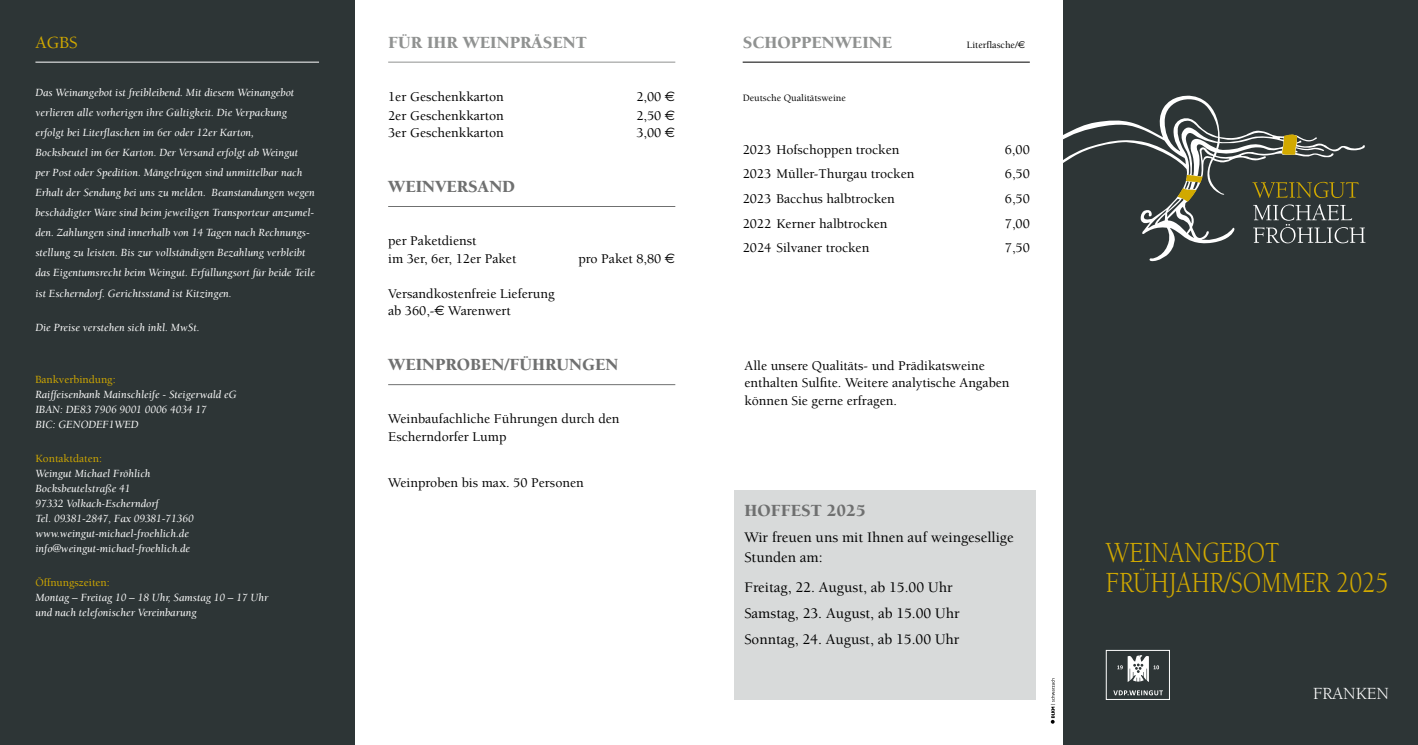
<style>
.page{position:relative;width:1418px;height:745px;background:#fff}
.page>*{position:absolute;margin:0;border:0;box-sizing:border-box;transform-origin:0 0}
.t1{font:30px/30px "Berkeley Std";color:#d1a900;scale:.83 1}
.t2{font:900 17.5px "Berkeley Std";color:#6f7070}
.t3{font:900 17.5px "Berkeley Std";color:#909291}
.t4{font:17.5px "Berkeley Std";color:#fff}
.t5{font:500 17.5px "Berkeley Std";color:#d1a900}
.t6{font:500 15px/25.9px "Berkeley Std";color:#000}
.t7{font:500 13.75px/17.5px "Berkeley Std";color:#000}
.t8{font:italic 11.25px/20px "Berkeley Std";color:#fff}
.t9{font:500 11.25px "Berkeley Std";color:#d1a900}
.t10{font:500 10px "Berkeley Std";color:#000}
.s1{font-family:"Euro Sans";font-weight:400}
</style>
<div class="page">
<div style="left:1063px;top:0;width:354px;height:744px;background:#2d3536"></div>
<div style="left:733px;top:490px;width:302px;height:209px;background:#d8dada"></div>
<div style="left:0;top:0;width:354px;height:744px;background:#2d3536"></div>
<hr style="left:35px;top:62px;width:284px;height:1px;background:#fff">
<hr style="left:388px;top:62px;width:287px;height:1px;background:#909291">
<hr style="left:388px;top:206px;width:287px;height:1px;background:#6f7070">
<hr style="left:388px;top:384px;width:287px;height:1px;background:#6f7070">
<hr style="left:742px;top:62px;width:287px;height:1px;background:#000">
<svg style="left:1050px;top:678px;width:5px;height:45px"></svg>
<svg style="left:1063px;top:95px;width:302px;height:167px"></svg>
<svg style="left:1281px;top:134px;width:15px;height:21px"></svg>
<svg style="left:1185px;top:175px;width:17px;height:7px"></svg>
<svg style="left:1177px;top:188px;width:19px;height:14px"></svg>
<svg style="left:1113px;top:690px;width:49px;height:5px"></svg>
<svg style="left:1117px;top:655px;width:42px;height:26px"></svg>
<div style="left:1105px;top:649px;width:64px;height:50px;border:1px solid #fff"></div>
<h2 class="t5" style="left:35px;top:33px;width:43px">AGBS</h2>
<p class="t8" style="left:35px;top:83px;width:281px">Das Weinangebot ist freibleibend. Mit diesem Weinangebot verlieren alle vorherigen ihre Gültigkeit. Die Verpackung erfolgt bei Literflaschen im 6er oder 12er Karton,<br>Bocksbeutel im 6er Karton. Der Versand erfolgt ab Weingut per Post oder Spedition. Mängelrügen sind unmittelbar nach Erhalt der Sendung bei uns zu melden. Beanstandungen wegen beschädigter Ware sind beim jeweiligen Transporteur anzumel&shy;den. Zahlungen sind innerhalb von 14 Tagen nach Rechnungs&shy;stellung zu leisten. Bis zur vollständigen Bezahlung verbleibt das Eigentumsrecht beim Weingut. Erfüllungsort für beide Teile ist Escherndorf. Gerichtsstand ist Kitzingen.</p>
<p class="t8" style="left:35px;top:317px;width:166px">Die Preise verstehen sich inkl. MwSt.</p>
<p class="t9" style="left:35px;top:373px;width:82px">Bankverbindung:</p>
<p class="t8" style="left:35px;top:386px;width:203px;line-height:15px">Raiffeisenbank Mainschleife - Steigerwald eG<br>IBAN: DE83 7906 9001 0006 4034 17<br>BIC: GENODEF1WED</p>
<p class="t9" style="left:35px;top:452px;width:68px">Kontaktdaten:</p>
<p class="t8" style="left:35px;top:466px;width:160px;line-height:15px">Weingut Michael Fröhlich<br>Bocksbeutelstraße 41<br>97332 Volkach-Escherndorf<br>Tel. 09381-2847, Fax 09381-71360 www.weingut-michael-froehlich.de info@weingut-michael-froehlich.de</p>
<p class="t9" style="left:35px;top:576px;width:76px">Öffnungszeiten:</p>
<p class="t8" style="left:35px;top:590px;width:234px;line-height:15px">Montag – Freitag 10 – 18 Uhr, Samstag 10 – 17 Uhr und nach telefonischer Vereinbarung</p>
<h2 class="t3" style="left:388px;top:33px;width:200px">FÜR IHR WEINPRÄSENT</h2>
<p class="t7" style="left:388px;top:88px;width:117px">1er Geschenkkarton</p>
<p class="t7" style="left:636px;top:88px;width:40px">2,00 <span class="s1">€</span></p>
<p class="t7" style="left:388px;top:107px;width:117px">2er Geschenkkarton</p>
<p class="t7" style="left:636px;top:107px;width:40px">2,50 <span class="s1">€</span></p>
<p class="t7" style="left:388px;top:124px;width:117px">3er Geschenkkarton</p>
<p class="t7" style="left:636px;top:124px;width:40px">3,00 <span class="s1">€</span></p>
<h2 class="t2" style="left:388px;top:177px;width:129px">WEINVERSAND</h2>
<p class="t7" style="left:388px;top:232px;width:130px">per Paketdienst<br>im 3er, 6er, 12er Paket</p>
<p class="t7" style="left:578px;top:250px;width:98px">pro Paket 8,80 <span class="s1">€</span></p>
<p class="t7" style="left:388px;top:285px;width:168px">Versandkostenfreie Lieferung ab 360,-<span class="s1">€</span> Warenwert</p>
<h2 class="t2" style="left:388px;top:355px;width:232px">WEINPROBEN/FÜHRUNGEN</h2>
<p class="t7" style="left:388px;top:410px;width:233px">Weinbaufachliche Führungen durch den<br>Escherndorfer Lump</p>
<p class="t7" style="left:388px;top:473px;width:197px">Weinproben bis max. 50 Personen</p>
<h2 class="t3" style="left:742px;top:33px;width:151px">SCHOPPENWEINE</h2>
<p class="t10" style="left:966px;top:39px;width:60px">Literflasche/<span class="s1">€</span></p>
<p class="t10" style="left:742px;top:92px;width:105px">Deutsche Qualitätsweine</p>
<p class="t7" style="left:742px;top:141px;width:158px">2023 Hofschoppen trocken</p>
<p class="t7" style="left:1004px;top:141px;width:26px">6,00</p>
<p class="t7" style="left:742px;top:165px;width:173px">2023 Müller-Thurgau trocken</p>
<p class="t7" style="left:1004px;top:165px;width:26px">6,50</p>
<p class="t7" style="left:742px;top:190px;width:154px">2023 Bacchus halbtrocken</p>
<p class="t7" style="left:1004px;top:190px;width:26px">6,50</p>
<p class="t7" style="left:742px;top:215px;width:146px">2022 Kerner halbtrocken</p>
<p class="t7" style="left:1004px;top:215px;width:26px">7,00</p>
<p class="t7" style="left:742px;top:239px;width:128px">2024 Silvaner trocken</p>
<p class="t7" style="left:1004px;top:239px;width:26px">7,50</p>
<p class="t7" style="left:744px;top:357px;width:267px">Alle unsere Qualitäts- und Prädikatsweine enthalten Sulfite. Weitere analytische Angaben können Sie gerne erfragen.</p>
<h2 class="t2" style="left:744px;top:501px;width:123px">HOFFEST 2025</h2>
<h3 class="t6" style="left:744px;top:527px;width:271px;line-height:19.6px">Wir freuen uns mit Ihnen auf weingesellige<br>Stunden am:</h3>
<h3 class="t6" style="left:744px;top:574px;width:217px">Freitag, 22. August, ab 15.00 Uhr<br>Samstag, 23. August, ab 15.00 Uhr<br>Sonntag, 24. August, ab 15.00 Uhr</h3>
<h1 class="t1" style="left:1105px;top:537px;width:342px">WEINANGEBOT<br>FRÜHJAHR/SOMMER 2025</h1>
<h2 class="t4" style="left:1312px;top:684px;width:78px">FRANKEN</h2>
</div>
